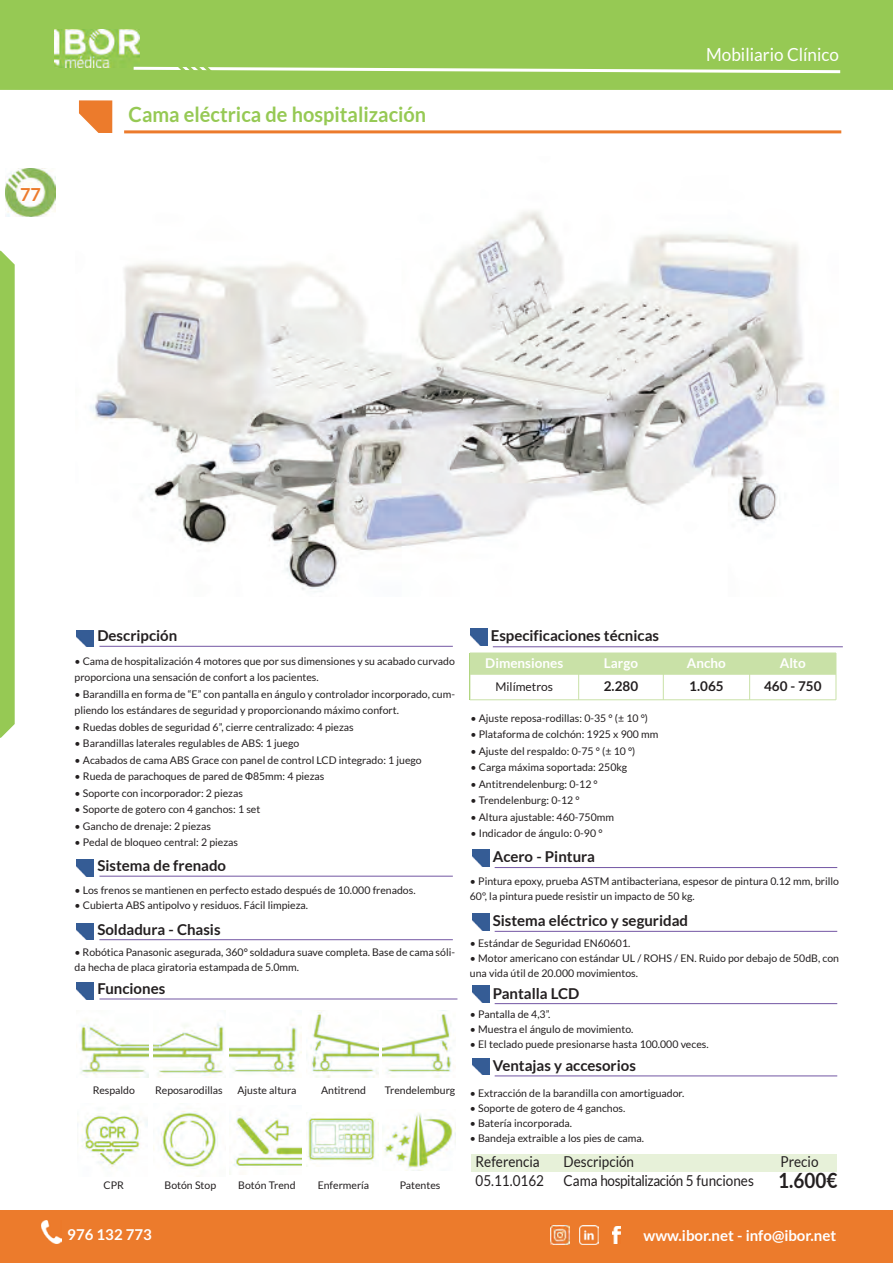
<style>
.page{position:relative;width:893px;height:1263px;background:#fff}
.page>*{position:absolute;margin:0;border:0;box-sizing:border-box;transform-origin:0 0}
.t1{font:700 21px "Lato";color:#96c954;scale:.95 1}
.t2{font:18px "Lato";color:#fff;scale:.95 1}
.t3{font:700 18px "Lato";color:#ec7b2c}
.t4{font:700 15px "Lato";color:#231f20}
.t5{font:15px "Lato";color:#231f20;scale:.9 1}
.t6{font:15px "Lato";letter-spacing:-.03em;color:#231f20;scale:.9 1}
.t7{font:700 15px "Lato";color:#fff}
.t8{font:700 13.5px "Lato";color:#fff}
.t9{font:700 13.5px "Lato";color:#231f20}
.t10{font:12px "Lato";color:#231f20}
.t11{font:10.5px/15px "Lato";color:#231f20}
.s1{font-family:"Tahoma"}
.s2{font-weight:700;font-size:21px}
</style>
<div class="page">
<div style="left:0;top:0;width:893px;height:90px;background:#96c954"></div>
<img style="left:54px;top:30px;width:85px;height:37px">
<svg style="left:131px;top:59px;width:712px;height:20px;background:#a5d06c"></svg>
<img style="left:5px;top:168px;width:50px;height:49px">
<svg style="left:0;top:251px;width:15px;height:487px;background:#9acb5b"></svg>
<svg style="left:79px;top:100px;width:34px;height:33px"></svg>
<hr style="left:124px;top:130px;width:717px;height:3px;background:#ec7b2c">
<img style="left:90px;top:211px;width:736px;height:381px">
<img style="left:77px;top:630px;width:17px;height:16px">
<hr style="left:99px;top:646px;width:354px;height:1px;background:#7356a3">
<img style="left:77px;top:860px;width:17px;height:16px">
<hr style="left:99px;top:876px;width:354px;height:1px;background:#7356a3">
<img style="left:77px;top:923px;width:17px;height:17px">
<hr style="left:99px;top:939px;width:354px;height:1px;background:#7356a3">
<div style="left:77px;top:982px;width:17px;height:17px;background:#355c95"></div>
<img style="left:77px;top:990px;width:9px;height:9px">
<hr style="left:99px;top:999px;width:358px;height:1px;background:#7356a3">
<img style="left:470px;top:629px;width:17px;height:16px">
<hr style="left:493px;top:646px;width:350px;height:1px;background:#7356a3">
<div style="left:470px;top:653px;width:109px;height:21px;background:#c9e1a7"></div>
<div style="left:579px;top:653px;width:84px;height:21px;background:#c9e1a7"></div>
<div style="left:663px;top:653px;width:87px;height:21px;background:#c9e1a7"></div>
<div style="left:750px;top:653px;width:86px;height:21px;background:#c9e1a7"></div>
<hr style="left:470px;top:653px;width:1px;height:47px;background:#c9e1a7">
<hr style="left:578px;top:653px;width:1px;height:47px;background:#c9e1a7">
<hr style="left:663px;top:653px;width:1px;height:47px;background:#c9e1a7">
<hr style="left:749px;top:653px;width:1px;height:47px;background:#c9e1a7">
<hr style="left:836px;top:653px;width:1px;height:47px;background:#c9e1a7">
<hr style="left:470px;top:674px;width:366px;height:1px;background:#c9e1a7">
<hr style="left:470px;top:699px;width:366px;height:1px;background:#c9e1a7">
<div style="left:472px;top:849px;width:17px;height:17px;background:#355c95"></div>
<img style="left:472px;top:856px;width:10px;height:10px">
<hr style="left:495px;top:867px;width:342px;height:1px;background:#7356a3">
<div style="left:472px;top:913px;width:17px;height:17px;background:#355c95"></div>
<img style="left:472px;top:920px;width:10px;height:10px">
<hr style="left:495px;top:931px;width:342px;height:1px;background:#7356a3">
<img style="left:472px;top:986px;width:17px;height:16px">
<hr style="left:495px;top:1003px;width:342px;height:1px;background:#7356a3">
<img style="left:472px;top:1058px;width:17px;height:16px">
<hr style="left:495px;top:1076px;width:342px;height:1px;background:#7356a3">
<img style="left:80px;top:1020px;width:69px;height:57px">
<img style="left:153px;top:1024px;width:71px;height:54px">
<img style="left:230px;top:1020px;width:72px;height:56px">
<img style="left:306px;top:1011px;width:72px;height:67px">
<img style="left:383px;top:1014px;width:72px;height:64px">
<img style="left:82px;top:1113px;width:66px;height:55px">
<img style="left:153px;top:1111px;width:65px;height:58px">
<img style="left:231px;top:1115px;width:71px;height:51px">
<img style="left:306px;top:1114px;width:70px;height:53px">
<img style="left:384px;top:1112px;width:71px;height:56px">
<div style="left:471px;top:1154px;width:88px;height:17px;background:#e7f1d9"></div>
<div style="left:559px;top:1154px;width:198px;height:17px;background:#e7f1d9"></div>
<div style="left:757px;top:1154px;width:80px;height:17px;background:#e7f1d9"></div>
<div style="left:0;top:1210px;width:893px;height:53px;background:#ec7b2c"></div>
<img style="left:613px;top:1226px;width:8px;height:17px">
<img style="left:580px;top:1225px;width:18px;height:19px">
<img style="left:551px;top:1225px;width:18px;height:19px">
<img style="left:42px;top:1221px;width:19px;height:22px">
<h2 class="t3" style="left:20px;top:183px;width:22px">77</h2>
<h1 class="t1" style="left:129px;top:101px;width:315px">Cama eléctrica de hospitalización</h1>
<h2 class="t2" style="left:706px;top:43px;width:141px">Mobiliario Clínico</h2>
<h3 class="t4" style="left:97px;top:626px;width:81px">Descripción</h3>
<p class="t11" style="left:75px;top:652px;width:382px;line-height:16.5px">• Cama de hospitalización 4 motores que por sus dimensiones y su acabado curvado proporciona una sensación de confort a los pacientes.</p>
<p class="t11" style="left:75px;top:685px;width:382px;line-height:16.5px">• Barandilla en forma de “E” con pantalla en ángulo y controlador incorporado, cum&shy;pliendo los estándares de seguridad y proporcionando máximo confort.</p>
<p class="t11" style="left:75px;top:719px;width:281px">• Ruedas dobles de seguridad 6”, cierre centralizado: 4 piezas</p>
<p class="t11" style="left:75px;top:736px;width:226px">• Barandillas laterales regulables de ABS: 1 juego</p>
<p class="t11" style="left:75px;top:752px;width:349px">• Acabados de cama ABS Grace con panel de control LCD integrado: 1 juego</p>
<p class="t11" style="left:75px;top:769px;width:251px">• Rueda de parachoques de pared de <span class="s1">Φ</span>85mm: 4 piezas</p>
<p class="t11" style="left:75px;top:785px;width:170px">• Soporte con incorporador: 2 piezas</p>
<p class="t11" style="left:75px;top:802px;width:187px">• Soporte de gotero con 4 ganchos: 1 set</p>
<p class="t11" style="left:75px;top:818px;width:138px">• Gancho de drenaje: 2 piezas</p>
<p class="t11" style="left:75px;top:835px;width:165px">• Pedal de bloqueo central: 2 piezas</p>
<h3 class="t4" style="left:97px;top:856px;width:130px">Sistema de frenado</h3>
<p class="t11" style="left:75px;top:882px;width:342px">• Los frenos se mantienen en perfecto estado después de 10.000 frenados.</p>
<p class="t11" style="left:75px;top:897px;width:235px">• Cubierta ABS antipolvo y residuos. Fácil limpieza.</p>
<h3 class="t4" style="left:97px;top:920px;width:125px">Soldadura - Chasis</h3>
<p class="t11" style="left:75px;top:944px;width:382px">• Robótica Panasonic asegurada, 360° soldadura suave completa. Base de cama sóli&shy;da hecha de placa giratoria estampada de 5.0mm.</p>
<h3 class="t4" style="left:97px;top:979px;width:69px">Funciones</h3>
<p class="t11" style="left:93px;top:1082px;width:44px">Respaldo</p>
<p class="t11" style="left:155px;top:1082px;width:69px">Reposarodillas</p>
<p class="t11" style="left:237px;top:1082px;width:60px">Ajuste altura</p>
<p class="t11" style="left:321px;top:1082px;width:46px">Antitrend</p>
<p class="t11" style="left:385px;top:1082px;width:72px">Trendelemburg</p>
<p class="t11" style="left:104px;top:1178px;width:22px">CPR</p>
<p class="t11" style="left:165px;top:1178px;width:53px">Botón Stop</p>
<p class="t11" style="left:238px;top:1178px;width:59px">Botón Trend</p>
<p class="t11" style="left:318px;top:1178px;width:53px">Enfermería</p>
<p class="t11" style="left:400px;top:1178px;width:42px">Patentes</p>
<h3 class="t4" style="left:491px;top:627px;width:170px">Especificaciones técnicas</h3>
<p class="t8" style="left:485px;top:654px;width:79px">Dimensiones</p>
<p class="t8" style="left:604px;top:654px;width:36px">Largo</p>
<p class="t8" style="left:687px;top:654px;width:41px">Ancho</p>
<p class="t8" style="left:780px;top:654px;width:28px">Alto</p>
<p class="t10" style="left:495px;top:679px;width:59px">Milímetros</p>
<p class="t9" style="left:604px;top:678px;width:36px">2.280</p>
<p class="t9" style="left:689px;top:678px;width:36px">1.065</p>
<p class="t9" style="left:764px;top:678px;width:59px">460 - 750</p>
<p class="t11" style="left:470px;top:710px;width:179px">• Ajuste reposa-rodillas: 0-35 ° (± 10 °)</p>
<p class="t11" style="left:470px;top:727px;width:189px">• Plataforma de colchón: 1925 x 900 mm</p>
<p class="t11" style="left:470px;top:743px;width:166px">• Ajuste del respaldo: 0-75 ° (± 10 °)</p>
<p class="t11" style="left:470px;top:760px;width:158px">• Carga máxima soportada: 250kg</p>
<p class="t11" style="left:470px;top:776px;width:129px">• Antitrendelenburg: 0-12 °</p>
<p class="t11" style="left:470px;top:793px;width:111px">• Trendelenburg: 0-12 °</p>
<p class="t11" style="left:470px;top:809px;width:145px">• Altura ajustable: 460-750mm</p>
<p class="t11" style="left:470px;top:826px;width:133px">• Indicador de ángulo: 0-90 °</p>
<h3 class="t4" style="left:493px;top:848px;width:104px">Acero - Pintura</h3>
<p class="t11" style="left:470px;top:874px;width:371px">• Pintura epoxy, prueba ASTM antibacteriana, espesor de pintura 0.12 mm, brillo<br>60º, la pintura puede resistir un impacto de 50 kg.</p>
<h3 class="t4" style="left:493px;top:911px;width:197px">Sistema eléctrico y seguridad</h3>
<p class="t11" style="left:470px;top:935px;width:162px">• Estándar de Seguridad EN60601.</p>
<p class="t11" style="left:470px;top:950px;width:371px">• Motor americano con estándar UL / ROHS / EN. Ruido por debajo de 50dB, con una vida útil de 20.000 movimientos.</p>
<h3 class="t4" style="left:493px;top:984px;width:88px">Pantalla LCD</h3>
<p class="t11" style="left:470px;top:1007px;width:82px">• Pantalla de 4,3”.</p>
<p class="t11" style="left:470px;top:1022px;width:165px">• Muestra el ángulo de movimiento.</p>
<p class="t11" style="left:470px;top:1037px;width:240px">• El teclado puede presionarse hasta 100.000 veces.</p>
<h3 class="t4" style="left:493px;top:1056px;width:145px">Ventajas y accesorios</h3>
<p class="t11" style="left:470px;top:1085px;width:216px">• Extracción de la barandilla con amortiguador.</p>
<p class="t11" style="left:470px;top:1100px;width:157px">• Soporte de gotero de 4 ganchos.</p>
<p class="t11" style="left:470px;top:1115px;width:104px">• Batería incorporada.</p>
<p class="t11" style="left:470px;top:1130px;width:176px">• Bandeja extraible a los pies de cama.</p>
<h3 class="t5" style="left:476px;top:1152px;width:73px">Referencia</h3>
<h3 class="t5" style="left:564px;top:1152px;width:80px">Descripción</h3>
<h3 class="t5" style="left:780px;top:1152px;width:44px">Precio</h3>
<h3 class="t5" style="left:476px;top:1171px;width:77px">05.11.0162</h3>
<h3 class="t6" style="left:564px;top:1171px;width:306px">Cama hospitalización 5 funciones <span class="s2">1.600€</span></h3>
<h3 class="t7" style="left:67px;top:1225px;width:86px">976 132 773</h3>
<h3 class="t7" style="left:643px;top:1226px;width:194px">www.ibor.net - info@ibor.net</h3>
</div>
